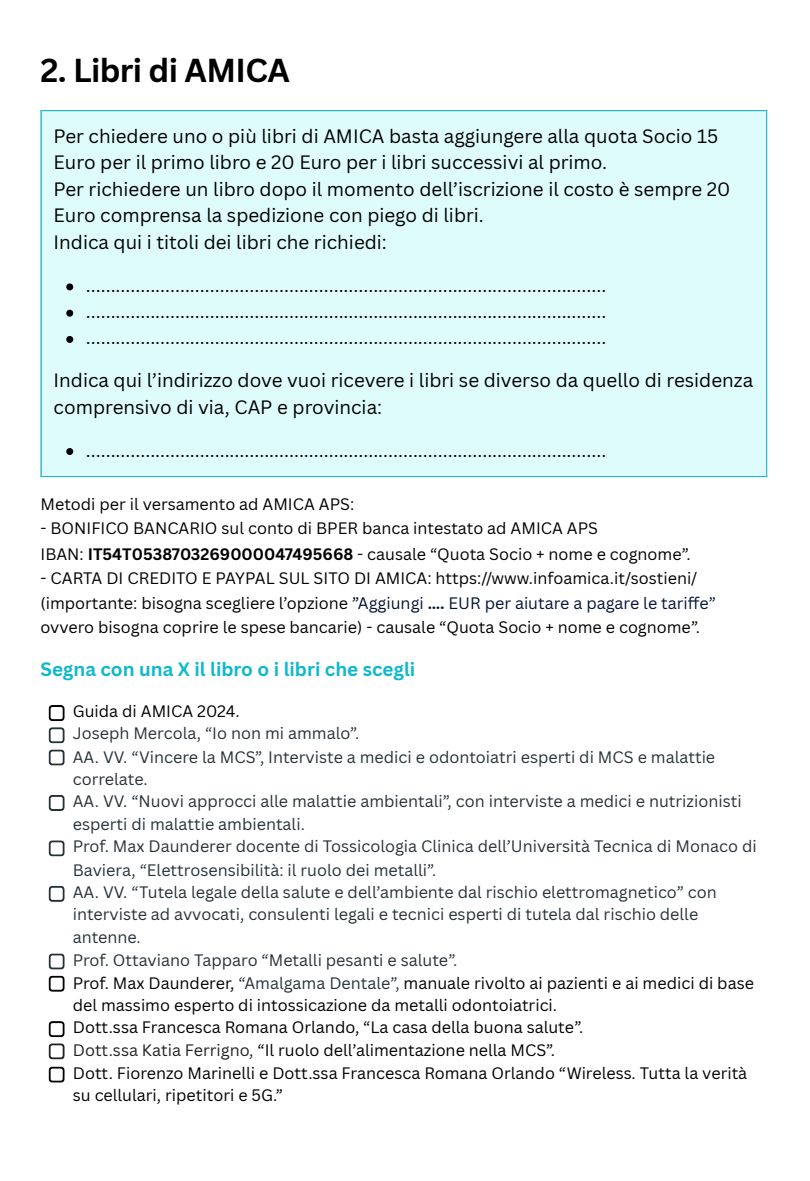
<style>
.page{position:relative;width:810px;height:1181px;background:#fff}
.page>*{position:absolute;margin:0;border:0;box-sizing:border-box;transform-origin:0 0}
.t1{font:700 32.25px "Canva Sans";letter-spacing:-.02em;color:#000}
.t2{font:18.9px/26.5px "Canva Sans";color:#000}
.t3{font:700 18.9px "Canva Sans";color:#0fb8ce}
.t4{font:16.2px/24.8px "Canva Sans";color:#000}
.t5{font:16.2px/23.2px "Canva Sans";color:#263238}
.s1{font-weight:700}
.s2{color:#001435}
.s3{font-weight:700;color:#001435}
.s4{color:#263238}
.s5{color:#222}
</style>
<div class="page">
<div style="left:41px;top:110px;width:726px;height:367px;background:#dffcfc"></div>
<svg style="left:66px;top:283px;width:7px;height:7px"></svg>
<svg style="left:66px;top:310px;width:7px;height:7px"></svg>
<svg style="left:66px;top:336px;width:7px;height:7px"></svg>
<svg style="left:66px;top:448px;width:7px;height:7px"></svg>
<hr style="left:41px;top:111px;width:1px;height:365px;background:#0fb8ce">
<hr style="left:766px;top:111px;width:1px;height:365px;background:#0fb8ce">
<hr style="left:41px;top:110px;width:726px;height:1px;background:#0fb8ce">
<hr style="left:41px;top:476px;width:726px;height:1px;background:#0fb8ce">
<svg style="left:49px;top:705px;width:16px;height:16px"></svg>
<svg style="left:49px;top:727px;width:16px;height:16px"></svg>
<svg style="left:49px;top:749px;width:16px;height:16px"></svg>
<svg style="left:49px;top:795px;width:16px;height:16px"></svg>
<svg style="left:49px;top:840px;width:16px;height:16px"></svg>
<svg style="left:49px;top:885px;width:16px;height:16px"></svg>
<svg style="left:49px;top:953px;width:16px;height:16px"></svg>
<svg style="left:49px;top:975px;width:16px;height:16px"></svg>
<svg style="left:49px;top:1021px;width:16px;height:16px"></svg>
<svg style="left:49px;top:1043px;width:16px;height:16px"></svg>
<svg style="left:49px;top:1066px;width:16px;height:16px"></svg>
<h1 class="t1" style="left:41px;top:47px;width:251px">2. Libri di AMICA</h1>
<p class="t2" style="left:54px;top:122px;width:678px">Per chiedere uno o più libri di AMICA basta aggiungere alla quota Socio 15<br>Euro per il primo libro e 20 Euro per i libri successivi al primo.<br>Per richiedere un libro dopo il momento dell’iscrizione il costo è sempre 20<br>Euro comprensa la spedizione con piego di libri.<br>Indica qui i titoli dei libri che richiedi:</p>
<p class="t2" style="left:86px;top:271px;width:522px">.........................................................................................................</p>
<p class="t2" style="left:86px;top:297px;width:522px">.........................................................................................................</p>
<p class="t2" style="left:86px;top:324px;width:522px">.........................................................................................................</p>
<h1 class="t2" style="left:54px;top:366px;width:701px;line-height:27.3px">Indica qui l’indirizzo dove vuoi ricevere i libri se diverso da quello di residenza comprensivo di via, CAP e provincia:</h1>
<p class="t2" style="left:86px;top:436px;width:522px">.........................................................................................................</p>
<p class="t4" style="left:41px;top:491px;width:315px">Metodi per il versamento ad AMICA APS:</p>
<p class="t4" style="left:41px;top:515px;width:652px;line-height:25.2px">- BONIFICO BANCARIO sul conto di BPER banca intestato ad AMICA APS<br>IBAN: <span class="s1">IT54T0538703269000047495668</span> - causale “Quota Socio + nome e cognome”.</p>
<p class="t4" style="left:41px;top:565px;width:677px">- CARTA DI CREDITO E PAYPAL SUL SITO DI AMICA: https://www.infoamica.it/sostieni/ (importante: bisogna scegliere l’opzione ”<span class="s2">Aggiungi</span> <span class="s3">….</span> <span class="s2">EUR per aiutare a pagare le tariffe” </span>ovvero bisogna coprire le spese bancarie) - causale “Quota Socio + nome e cognome”.</p>
<h2 class="t3" style="left:41px;top:655px;width:376px">Segna con una X il libro o i libri che scegli</h2>
<p class="t4" style="left:73px;top:698px;width:168px">Guida di AMICA 2024.</p>
<p class="t5" style="left:73px;top:721px;width:288px">Joseph Mercola, “Io non mi ammalo”.</p>
<p class="t5" style="left:73px;top:745px;width:644px;line-height:22.2px">AA. VV. “Vincere la MCS”, Interviste a medici e odontoiatri esperti di MCS e malattie correlate.</p>
<p class="t5" style="left:73px;top:789px;width:670px">AA. VV. “Nuovi approcci alle malattie ambientali”, con interviste a medici e nutrizionisti esperti di malattie ambientali.</p>
<p class="t5" style="left:73px;top:834px;width:685px">Prof. Max Daunderer docente di Tossicologia Clinica dell’Università Tecnica di Monaco di<br>Baviera, “Elettrosensibilità: il ruolo dei metalli”.</p>
<p class="t5" style="left:73px;top:880px;width:646px;line-height:22.6px">AA. VV. “Tutela legale della salute e dell’ambiente dal rischio elettromagnetico” con interviste ad avvocati, consulenti legali e tecnici esperti di tutela dal rischio delle antenne.</p>
<p class="t5" style="left:73px;top:947px;width:386px">Prof. Ottaviano Tapparo “Metalli pesanti e salute”.</p>
<p class="t4" style="left:73px;top:971px;width:683px;line-height:22.2px">Prof. Max Daunderer, <span class="s4">“Amalgama Dentale”,</span> manuale rivolto ai pazienti e ai medici di base del massimo esperto di intossicazione da metalli odontoiatrici.</p>
<p class="t4" style="left:73px;top:1014px;width:512px">Dott.ssa Francesca Romana Orlando, “La casa della buona salute”.</p>
<p class="t4" style="left:73px;top:1037px;width:484px"><span class="s5">Dott.ssa Katia Ferrigno,</span> “Il ruolo dell’alimentazione nella MCS”.</p>
<p class="t4" style="left:73px;top:1061px;width:676px;line-height:22.2px">Dott. Fiorenzo Marinelli e Dott.ssa Francesca Romana Orlando “Wireless. Tutta la verità su cellulari, ripetitori e 5G.”</p>
</div>
